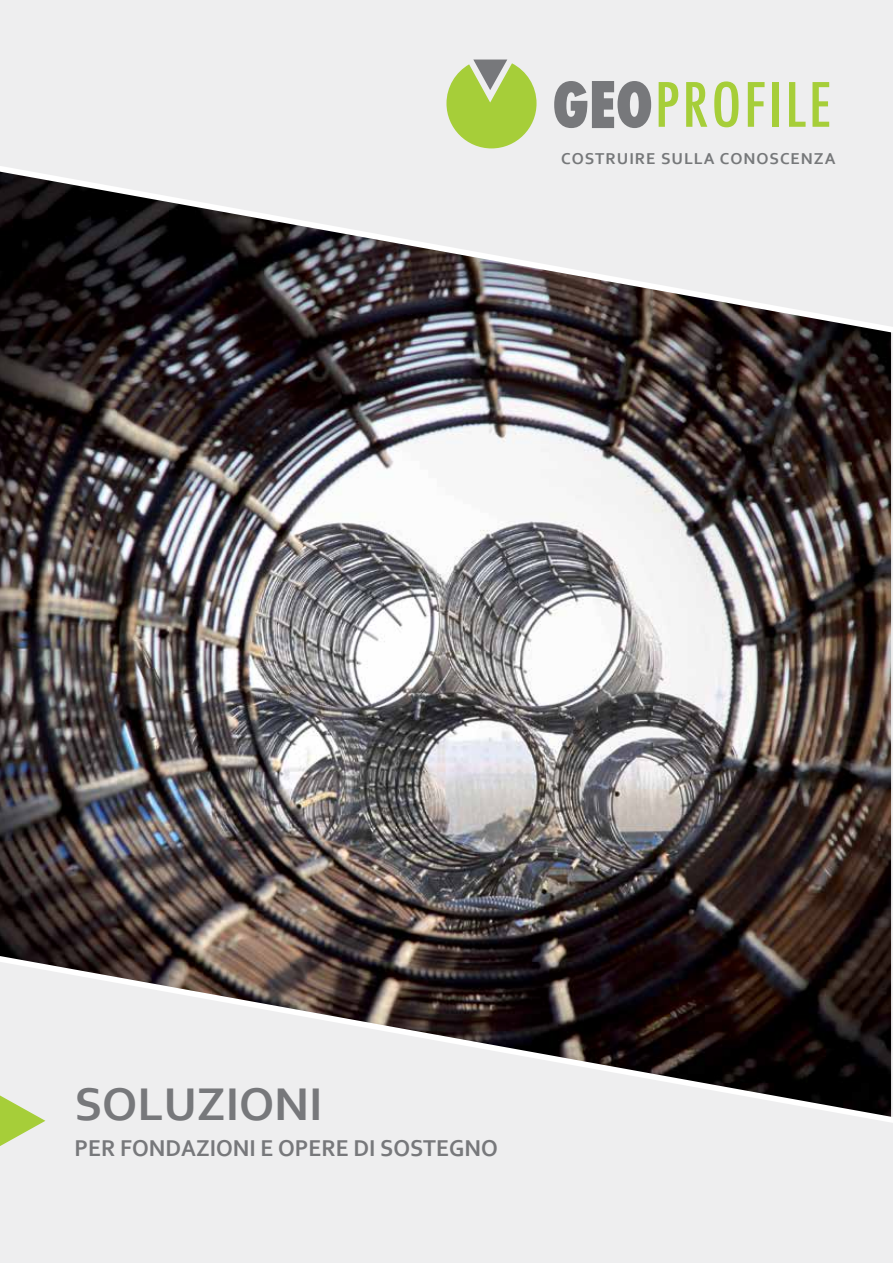
<style>
.page{position:relative;width:893px;height:1263px;background:#eeeeef}
.page>*{position:absolute;margin:0;border:0;box-sizing:border-box;transform-origin:0 0}
.t1{font:700 48px "Corbel";color:#77787b}
.t2{font:700 24px "Corbel";color:#77787b;scale:.95 1}
.t3{font:700 16.5px "Corbel";letter-spacing:.06em;color:#76787a}
</style>
<div class="page">
<svg style="left:0;top:1123px;width:42px;height:23px"></svg>
<svg style="left:554px;top:81px;width:97px;height:47px"></svg>
<svg style="left:659px;top:82px;width:19px;height:45px"></svg>
<svg style="left:686px;top:82px;width:21px;height:45px"></svg>
<svg style="left:714px;top:81px;width:24px;height:46px"></svg>
<svg style="left:748px;top:82px;width:17px;height:45px"></svg>
<div style="left:772px;top:82px;width:7px;height:45px;background:#a6ce39"></div>
<svg style="left:789px;top:82px;width:17px;height:45px"></svg>
<svg style="left:812px;top:82px;width:17px;height:45px"></svg>
<svg style="left:446px;top:60px;width:90px;height:88px"></svg>
<img style="left:0;top:333px;width:891px;height:623px">
<svg style="left:0;top:166px;width:893px;height:167px"></svg>
<svg style="left:0;top:956px;width:893px;height:167px"></svg>
<p class="t3" style="left:561px;top:149px;width:276px">COSTRUIRE SULLA CONOSCENZA</p>
<h1 class="t1" style="left:75px;top:1074px;width:249px">SOLUZIONI</h1>
<p class="t2" style="left:75px;top:1133px;width:447px">PER FONDAZIONI E OPERE DI SOSTEGNO</p>
</div>
